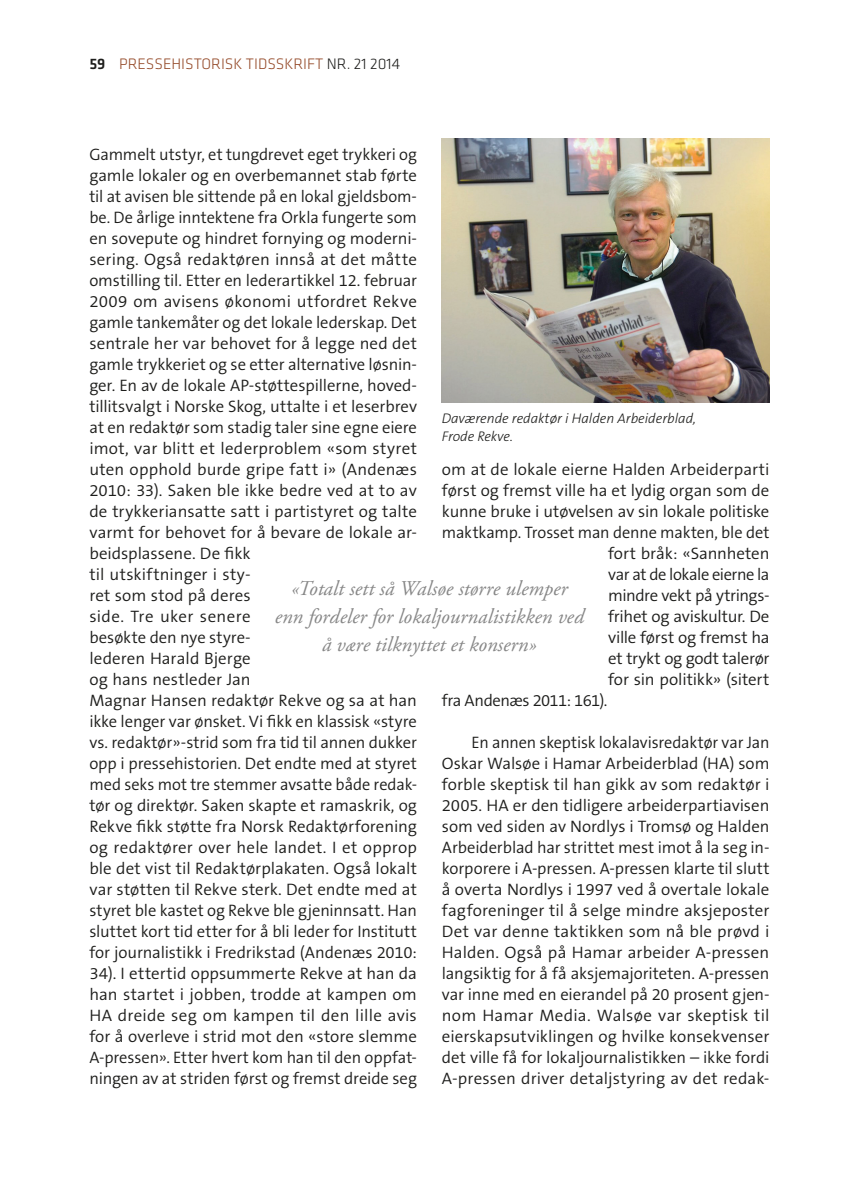
<style>
.page{position:relative;width:844px;height:1191px;background:#fff}
.page>*{position:absolute;margin:0;border:0;box-sizing:border-box;transform-origin:0 0}
.NPF_sitater{font:italic 21px "Adobe Garamond Pro";color:#878787}
.NPF_brødtekst{font:300 16.62px/21px "The Sans B4";color:#1d1d1b}
.NPF_brødtekst_m_innr{font:300 16.62px/21px "The Sans B4";letter-spacing:.005em;color:#1d1d1b;text-align:justify}
.NPF_brødtekst-2{font:300 16.62px "The Sans B4";letter-spacing:-.025em;color:#1d1d1b}
.NPF_brødtekst-3{font:300 16.62px "The Sans B4";letter-spacing:-.02em;color:#1d1d1b}
.NPF_brødtekst-4{font:300 16.62px "The Sans B4";letter-spacing:-.03em;color:#1d1d1b}
.t1{font:300 15.75px "Klavika Basic";color:#944928}
.NPF_billedtekst{font:italic 300 14px "The Sans B3";color:#1d1d1b}
.s1{font-weight:500;color:#1d1d1b}
.s2{color:#1d1d1b}
</style>
<div class="page">
<img style="left:441px;top:139px;width:328px;height:263px">
<p class="t1" style="left:89px;top:54px;width:312px"><span class="s1">59</span> PRESSEHISTORISK TIDSSKRIFT <span class="s2">NR. 21 2014</span></p>
<p class="NPF_brødtekst" style="left:89px;top:144px;width:329px">Gammelt utstyr, et tungdrevet eget trykkeri og gamle lokaler og en overbemannet stab førte til at avisen ble sittende på en lokal gjeldsbom&shy;be. De årlige inntektene fra Orkla fungerte som en sovepute og hindret fornying og moderni&shy;sering. Også redaktøren innså at det måtte omstilling til. Etter en lederartikkel 12. februar 2009 om avisens økonomi utfordret Rekve gamle tankemåter og det lokale lederskap. Det sentrale her var behovet for å legge ned det gamle trykkeriet og se etter alternative løsnin&shy;ger. En av de lokale AP-støttespillerne, hoved&shy;tillitsvalgt i Norske Skog, uttalte i et leserbrev at en redaktør som stadig taler sine egne eiere imot, var blitt et lederproblem «som styret uten opphold burde gripe fatt i» (Andenæs 2010: 33). Saken ble ikke bedre ved at to av de trykkeriansatte satt i partistyret og talte varmt for behovet for å bevare de lokale ar&shy;beidsplassene. De fikk<br>til utskiftninger i sty-<br>ret som stod på deres<br>side. Tre uker senere<br>besøkte den nye styre-<br>lederen Harald Bjerge<br>og hans nestleder Jan<br>Magnar Hansen redaktør Rekve og sa at han ikke lenger var ønsket. Vi fikk en klassisk «styre vs. redaktør»-strid som fra tid til annen dukker opp i pressehistorien. Det endte med at styret med seks mot tre stemmer avsatte både redak&shy;tør og direktør. Saken skapte et ramaskrik, og Rekve fikk støtte fra Norsk Redaktørforening og redaktører over hele landet. I et opprop ble det vist til Redaktørplakaten. Også lokalt var støtten til Rekve sterk. Det endte med at styret ble kastet og Rekve ble gjeninnsatt. Han sluttet kort tid etter for å bli leder for Institutt for journalistikk i Fredrikstad (Andenæs 2010:<br>34). I ettertid oppsummerte Rekve at han da han startet i jobben, trodde at kampen om HA dreide seg om kampen til den lille avis for å overleve i strid mot den «store slemme A-pressen». Etter hvert kom han til den oppfat&shy;ningen av at striden først og fremst dreide seg</p>
<p class="NPF_billedtekst" style="left:441px;top:411px;width:256px">Daværende redaktør i Halden Arbeiderblad,</p>
<p class="NPF_billedtekst" style="left:441px;top:428px;width:73px">Frode Rekve.</p>
<p class="NPF_brødtekst" style="left:441px;top:459px;width:329px">om at de lokale eierne Halden Arbeiderparti</p>
<p class="NPF_brødtekst" style="left:441px;top:480px;width:329px">først og fremst ville ha et lydig organ som de</p>
<p class="NPF_brødtekst" style="left:441px;top:501px;width:329px">kunne bruke i utøvelsen av sin lokale politiske</p>
<p class="NPF_brødtekst" style="left:441px;top:522px;width:329px">maktkamp. Trosset man denne makten, ble det</p>
<p class="NPF_brødtekst" style="left:608px;top:543px;width:163px">fort bråk: «Sannheten</p>
<p class="NPF_brødtekst-2" style="left:608px;top:566px;width:163px">var at de lokale eierne la</p>
<p class="NPF_brødtekst-2" style="left:608px;top:587px;width:163px">mindre vekt på ytrings-</p>
<p class="NPF_brødtekst-3" style="left:608px;top:608px;width:163px">frihet og aviskultur. De</p>
<p class="NPF_brødtekst" style="left:608px;top:627px;width:163px">ville først og fremst ha</p>
<p class="NPF_brødtekst" style="left:608px;top:648px;width:163px">et trykt og godt talerør</p>
<p class="NPF_brødtekst" style="left:608px;top:669px;width:163px">for sin politikk» (sitert</p>
<p class="NPF_brødtekst-4" style="left:441px;top:692px;width:167px">fra Andenæs 2011: 161).</p>
<p class="NPF_brødtekst_m_innr" style="left:441px;top:732px;width:329px;text-indent:30px">En annen skeptisk lokalavisredaktør var Jan Oskar Walsøe i Hamar Arbeiderblad (HA) som forble skeptisk til han gikk av som redaktør i 2005. HA er den tidligere arbeiderpartiavisen som ved siden av Nordlys i Tromsø og Halden Arbeiderblad har strittet mest imot å la seg in&shy;korporere i A-pressen. A-pressen klarte til slutt å overta Nordlys i 1997 ved å overtale lokale fagforeninger til å selge mindre aksjeposter Det var denne taktikken som nå ble prøvd i Halden. Også på Hamar arbeider A-pressen langsiktig for å få aksjemajoriteten. A-pressen var inne med en eierandel på 20 prosent gjen&shy;nom Hamar Media. Walsøe var skeptisk til eierskapsutviklingen og hvilke konsekvenser det ville få for lokaljournalistikken – ikke fordi A-pressen driver detaljstyring av det redak-</p>
<p class="NPF_sitater" style="left:291px;top:575px;width:278px">«Totalt sett så Walsøe større ulemper</p>
<p class="NPF_sitater" style="left:275px;top:603px;width:310px">enn fordeler for lokaljournalistikken ved</p>
<p class="NPF_sitater" style="left:322px;top:631px;width:216px">å være tilknyttet et konsern»</p>
</div>
